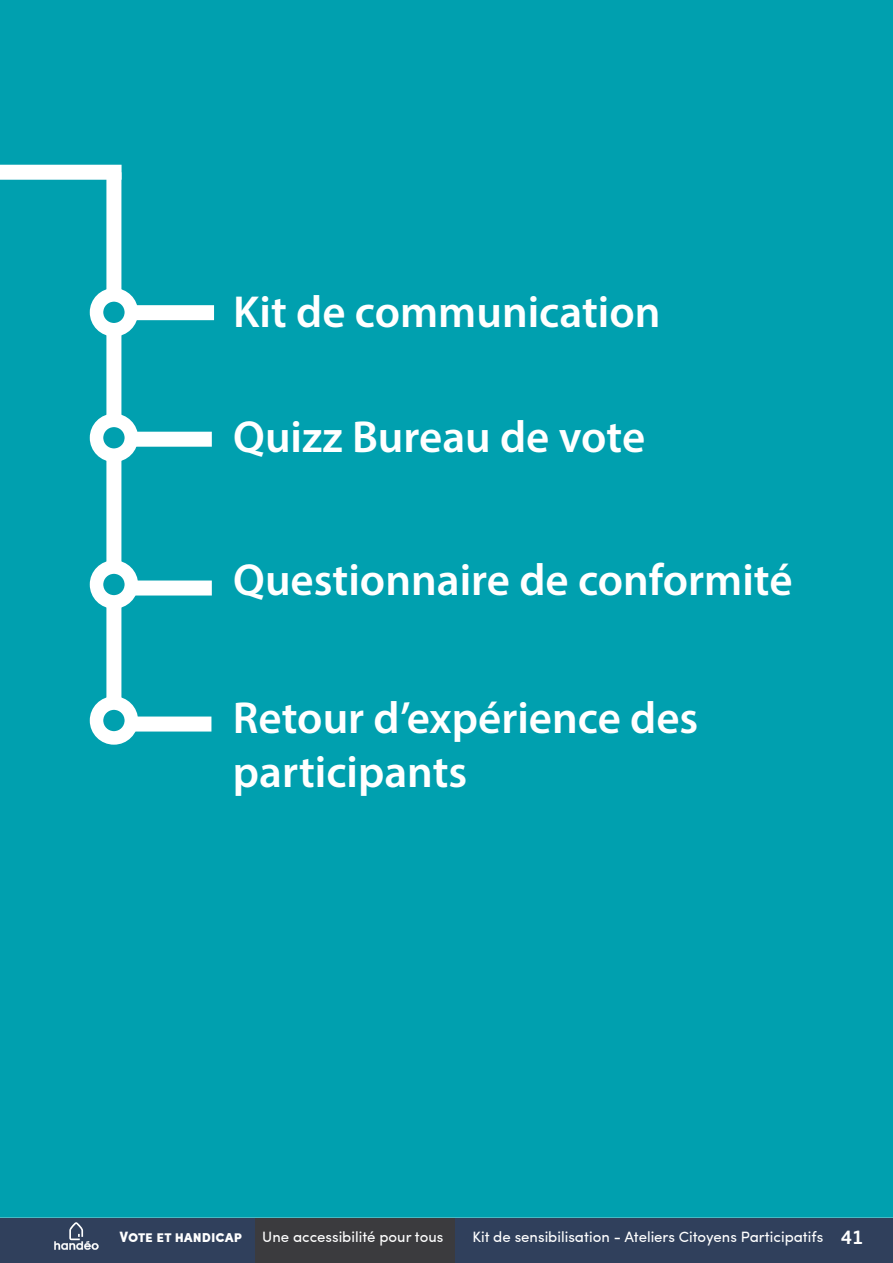
<style>
.page{position:relative;width:893px;height:1263px;background:#fff}
.page>*{position:absolute;margin:0;border:0;box-sizing:border-box;transform-origin:0 0}
.t1{font:600 45px/54px "Myriad Pro";color:#fff}
.t2{font:15px "Sofia Pro";color:#fff}
.t3{font:900 15px "Sofia Pro";color:#fff}
.s1{font-family:"Neo Sans Std Medium TR";font-size:18px}
</style>
<div class="page">
<div style="left:0;top:1218px;width:893px;height:45px;background:#30405c"></div>
<div style="left:255px;top:1218px;width:200px;height:45px;background:#3b3b3e"></div>
<svg style="left:54px;top:1222px;width:45px;height:28px"></svg>
<div style="left:0;top:0;width:893px;height:1218px;background:#00a0af"></div>
<div style="left:106px;top:172px;width:15px;height:551px;background:#fff"></div>
<div style="left:111px;top:305px;width:103px;height:15px;background:#fff"></div>
<div style="left:109px;top:432px;width:103px;height:15px;background:#fff"></div>
<div style="left:109px;top:580px;width:103px;height:15px;background:#fff"></div>
<div style="left:97px;top:295px;width:34px;height:35px;background:#00a0af;border-radius:50%"></div>
<div style="left:90px;top:288px;width:48px;height:48px;border:14px solid #fff;border-radius:50%"></div>
<div style="left:97px;top:420px;width:34px;height:35px;background:#00a0af;border-radius:50%"></div>
<div style="left:90px;top:414px;width:48px;height:48px;border:14px solid #fff;border-radius:50%"></div>
<div style="left:97px;top:567px;width:34px;height:35px;background:#00a0af;border-radius:50%"></div>
<div style="left:90px;top:560px;width:48px;height:49px;border:14px solid #fff;border-radius:50%"></div>
<div style="left:0;top:165px;width:122px;height:15px;background:#fff"></div>
<div style="left:108px;top:716px;width:103px;height:15px;background:#fff"></div>
<div style="left:97px;top:703px;width:34px;height:35px;background:#00a0af;border-radius:50%"></div>
<div style="left:90px;top:696px;width:48px;height:49px;border:14px solid #fff;border-radius:50%"></div>
<p class="t1" style="left:233px;top:284px;width:429px">Kit de communication</p>
<p class="t1" style="left:233px;top:408px;width:414px">Quizz Bureau de vote</p>
<p class="t1" style="left:233px;top:552px;width:561px">Questionnaire de conformité</p>
<p class="t1" style="left:233px;top:690px;width:467px">Retour d’expérience des participants</p>
<p class="t3" style="left:120px;top:1225px;width:124px">Vote et handicap</p>
<p class="t2" style="left:262px;top:1226px;width:183px">Une accessibilité pour tous</p>
<p class="t2" style="left:472px;top:1226px;width:393px">Kit de sensibilisation - Ateliers Citoyens Participatifs <span class="s1">41</span></p>
</div>
